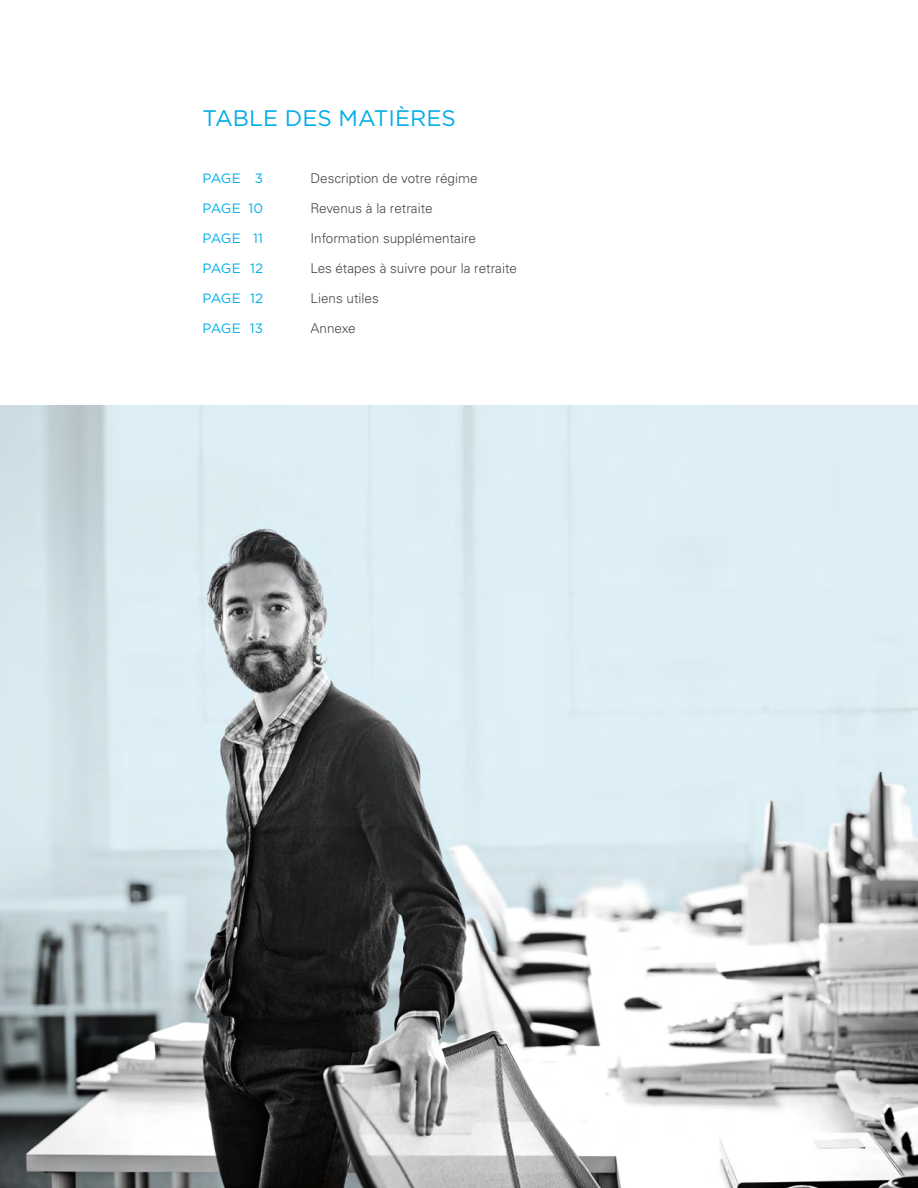
<style>
.page{position:relative;width:918px;height:1188px;background:#fff}
.page>*{position:absolute;margin:0;border:0;box-sizing:border-box;transform-origin:0 0}
.Grand_titre{font:22.5px "Gotham";color:#00ade9}
.Texte_courant{font:300 13.5px "Univers LT Pro 45";color:#474847}
.Texte_courant-2{font:13.5px "Gotham";letter-spacing:-.03em;color:#00ade9}
</style>
<div class="page">
<img style="left:0;top:405px;width:918px;height:783px">
<p class="Grand_titre" style="left:202px;top:104px;width:255px">TABLE DES MATIÈRES</p>
<p class="Texte_courant-2" style="left:202px;top:170px;width:62px">PAGE 3</p>
<p class="Texte_courant" style="left:310px;top:169px;width:169px">Description de votre régime</p>
<p class="Texte_courant-2" style="left:202px;top:200px;width:62px">PAGE 10</p>
<p class="Texte_courant" style="left:310px;top:199px;width:124px">Revenus à la retraite</p>
<p class="Texte_courant-2" style="left:202px;top:230px;width:62px">PAGE 11</p>
<p class="Texte_courant" style="left:310px;top:229px;width:167px">Information supplémentaire</p>
<p class="Texte_courant-2" style="left:202px;top:260px;width:62px">PAGE 12</p>
<p class="Texte_courant" style="left:310px;top:259px;width:208px">Les étapes à suivre pour la retraite</p>
<p class="Texte_courant-2" style="left:202px;top:290px;width:62px">PAGE 12</p>
<p class="Texte_courant" style="left:310px;top:289px;width:70px">Liens utiles</p>
<p class="Texte_courant-2" style="left:202px;top:320px;width:62px">PAGE 13</p>
<p class="Texte_courant" style="left:310px;top:319px;width:47px">Annexe</p>
</div>
